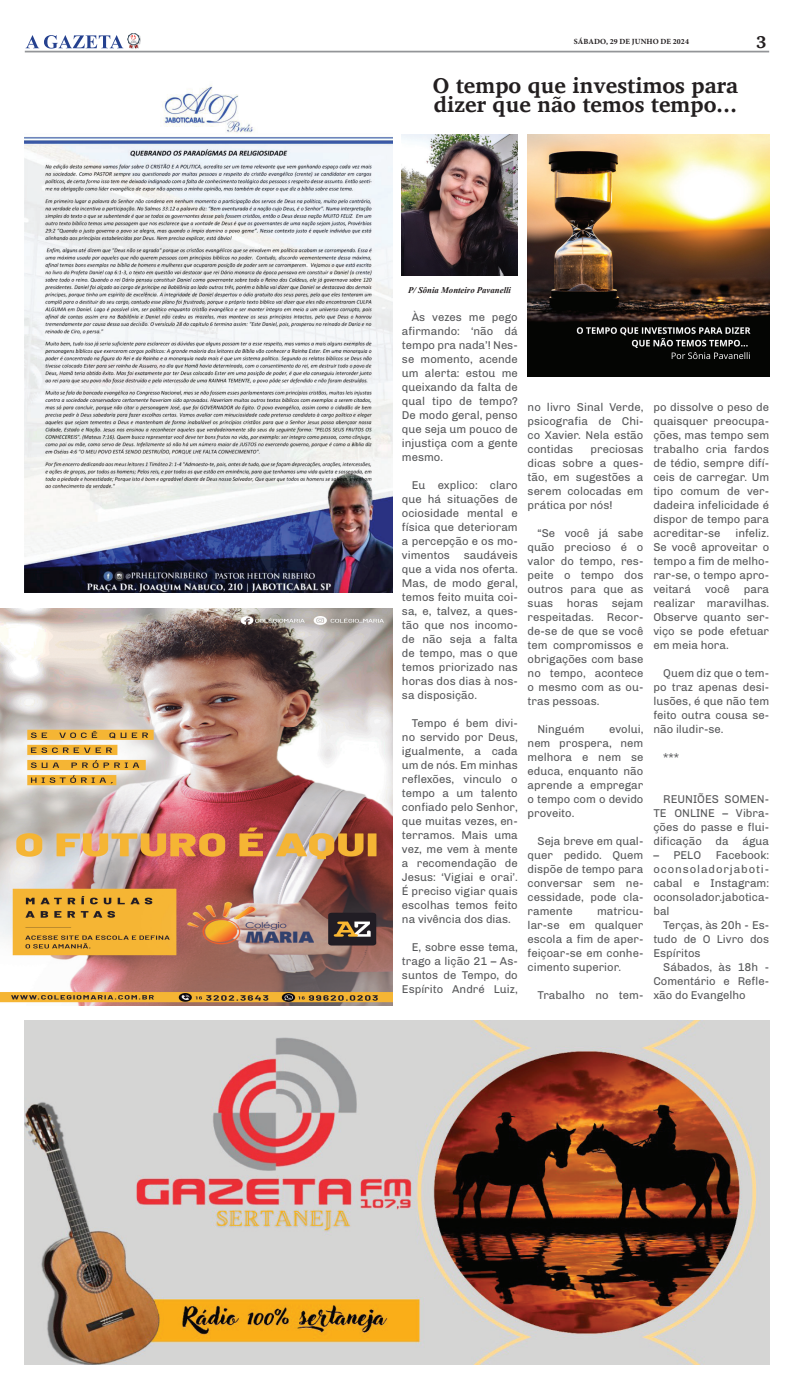
<style>
.page{position:relative;width:794px;height:1389px;background:#fff}
.page>*{position:absolute;margin:0;border:0;box-sizing:border-box;transform-origin:0 0}
.t1{font:700 21.88px/19.2px "Charis SIL";color:#231f20}
.t2{font:700 17.5px "Charis SIL";color:#231f20}
.t3{font:11.38px/14px "Chivo";color:#57585a;text-align:justify}
.t4{font:italic 700 8.75px "Times New Roman";color:#231f20}
.t5{font:700 7.88px "Minion Pro";letter-spacing:.01em;color:#231f20}
</style>
<div class="page">
<hr style="left:25px;top:51px;width:744px;height:1px;background:#939598">
<svg style="left:26px;top:33px;width:115px;height:16px"></svg>
<img style="left:25px;top:1020px;width:744px;height:344px">
<img style="left:402px;top:135px;width:116px;height:141px">
<img style="left:25px;top:85px;width:367px;height:508px">
<img style="left:527px;top:135px;width:242px;height:241px">
<img style="left:0;top:608px;width:392px;height:398px">
<p class="t5" style="left:574px;top:36px;width:117px">SÁBADO, 29 DE JUNHO DE 2024</p>
<h2 class="t2" style="left:756px;top:31px;width:12px">3</h2>
<h1 class="t1" style="left:433px;top:76px;width:307px">O tempo que investimos para dizer que não temos tempo...</h1>
<p class="t4" style="left:408px;top:284px;width:104px">P/ Sônia Monteiro Pavanelli</p>
<p class="t3" style="left:402px;top:309px;width:117px;text-indent:10px">Às vezes me pego afirmando: ‘não dá tempo pra nada’! Nes&shy;se momento, acende um alerta: estou me queixando da falta de qual tipo de tempo?<br>De modo geral, penso que seja um pouco de injustiça com a gente mesmo.</p>
<p class="t3" style="left:402px;top:477px;width:117px;text-indent:10px">Eu explico: claro que há situações de ociosidade mental e física que deterioram a percepção e os mo&shy;vimentos saudáveis que a vida nos oferta.<br>Mas, de modo geral, temos feito muita coi&shy;sa, e, talvez, a ques&shy;tão que nos incomo&shy;de não seja a falta de tempo, mas o que temos priorizado nas horas dos dias à nos&shy;sa disposição.</p>
<p class="t3" style="left:402px;top:715px;width:117px;text-indent:10px">Tempo é bem divi&shy;no servido por Deus, igualmente, a cada um de nós. Em minhas reflexões, vinculo o tempo a um talento confiado pelo Senhor, que muitas vezes, en&shy;terramos. Mais uma vez, me vem à mente a recomendação de Jesus: ‘Vigiai e orai’.<br>É preciso vigiar quais escolhas temos feito na vivência dos dias.</p>
<p class="t3" style="left:402px;top:939px;width:117px;text-indent:10px">E, sobre esse tema, trago a lição 21 – As&shy;suntos de Tempo, do Espírito André Luiz,</p>
<p class="t3" style="left:527px;top:399px;width:117px">no livro Sinal Verde, psicografia de Chi&shy;co Xavier. Nela estão contidas</p>
<p class="t3" style="left:527px;top:441px;width:117px;text-indent:63px">preciosas dicas sobre a ques&shy;tão, em sugestões a serem colocadas em prática por nós!</p>
<p class="t3" style="left:527px;top:525px;width:117px;text-indent:10px">“Se você já sabe quão precioso é o valor do tempo, res&shy;peite o tempo dos outros para que as suas horas sejam respeitadas. Recor&shy;de-se de que se você tem compromissos e obrigações com base no tempo, acontece o mesmo com as ou&shy;tras pessoas.</p>
<p class="t3" style="left:537px;top:721px;width:48px">Ninguém</p>
<p class="t3" style="left:527px;top:721px;width:117px;text-indent:82px">evolui, nem prospera, nem melhora e nem se educa, enquanto não aprende a empregar o tempo com o devido proveito.</p>
<p class="t3" style="left:527px;top:833px;width:117px;text-indent:10px">Seja breve em qual&shy;quer pedido. Quem dispõe de tempo para conversar sem ne&shy;cessidade, pode cla&shy;ramente</p>
<p class="t3" style="left:527px;top:903px;width:117px;text-indent:69px">matricu&shy;lar-se em qualquer escola a fim de aper&shy;feiçoar-se em conhe&shy;cimento superior.</p>
<p class="t3" style="left:537px;top:987px;width:107px">Trabalho no tem-</p>
<p class="t3" style="left:653px;top:399px;width:117px">po dissolve o peso de quaisquer preocupa&shy;ções, mas tempo sem trabalho cria fardos de tédio, sempre difí&shy;ceis de carregar. Um tipo comum de ver&shy;dadeira infelicidade é dispor de tempo para acreditar-se</p>
<p class="t3" style="left:653px;top:525px;width:117px;text-indent:82px">infeliz.<br>Se você aproveitar o tempo a fim de melho&shy;rar-se, o tempo apro&shy;veitará você para realizar maravilhas.<br>Observe quanto ser&shy;viço se pode efetuar em meia hora.</p>
<p class="t3" style="left:653px;top:665px;width:117px;text-indent:10px">Quem diz que o tem&shy;po traz apenas desi&shy;lusões, é que não tem feito outra cousa se&shy;não iludir-se.</p>
<p class="t3" style="left:663px;top:749px;width:17px">***</p>
<p class="t3" style="left:653px;top:791px;width:117px;text-indent:10px">REUNIÕES SOMEN-TE ONLINE – Vibra&shy;ções do passe e flui&shy;dificação da água</p>
<p class="t3" style="left:653px;top:847px;width:49px">– PELO</p>
<p class="t3" style="left:653px;top:847px;width:117px;text-indent:62px">Facebook: oconsoladorjaboti&shy;cabal e Instagram: oconsolador.jabotica&shy;bal</p>
<p class="t3" style="left:653px;top:917px;width:117px;text-indent:10px">Terças, às 20h - Es&shy;tudo de O Livro dos Espíritos</p>
<p class="t3" style="left:653px;top:959px;width:117px;text-indent:10px">Sábados, às 18h - Comentário e Refle&shy;xão do Evangelho</p>
</div>
